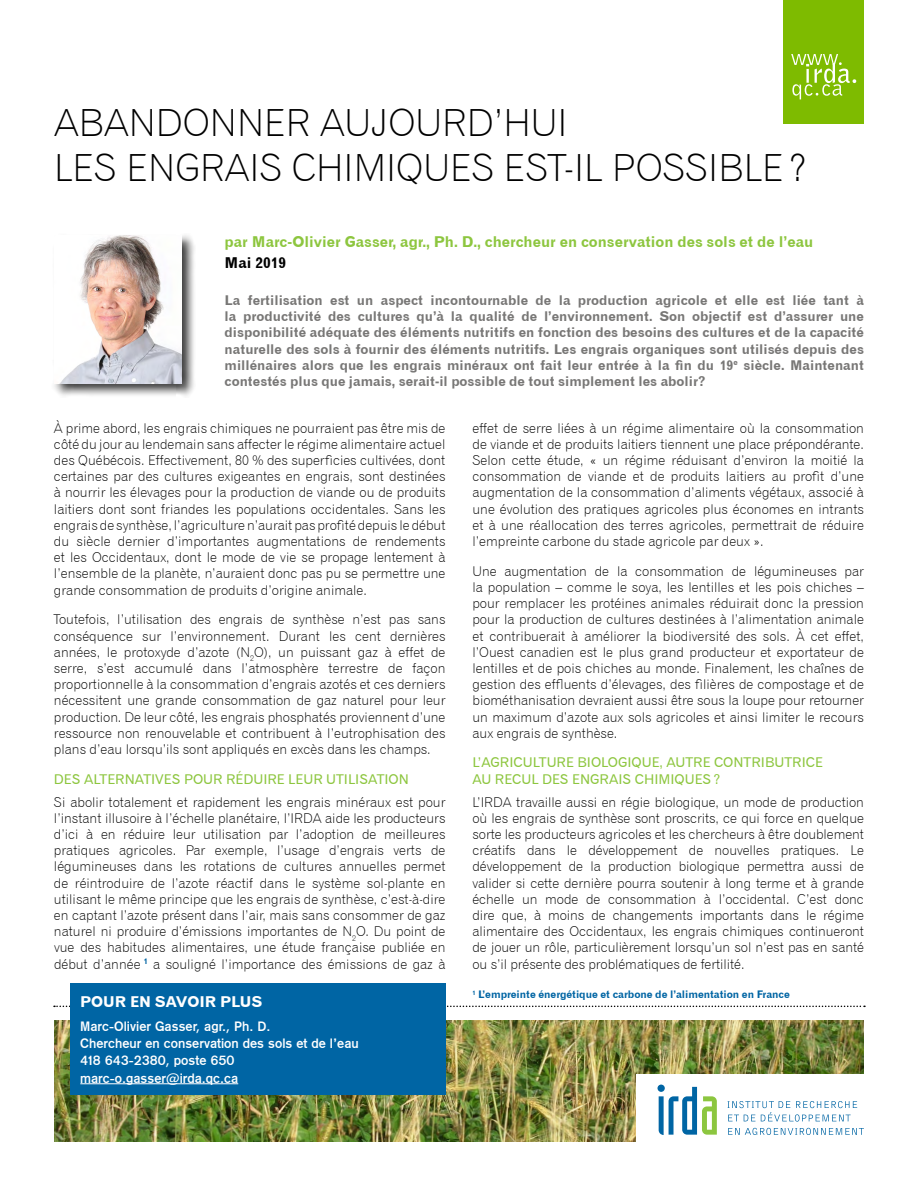
<style>
.page{position:relative;width:918px;height:1188px;background:#fff}
.page>*{position:absolute;margin:0;border:0;box-sizing:border-box;transform-origin:0 0}
.t1{font:37.5px/45px "Gothic 720 BT Light B";color:#000}
.t2{font:15px "Gothic 720 BT Bold B";color:#8dc63f}
.t3{font:15px "Gothic 720 BT Bold B";color:#fff}
.t4{font:15px "Gothic 720 BT Bold B";color:#000}
.t5{font:13.5px/16.2px "Gothic 720 BT Light B";color:#000;text-align:justify}
.t6{font:13.5px/16.2px "Gothic 720 BT Bold B";color:#787776;text-align:justify}
.t7{font:13.5px/17.2px "Gothic 725 BT Bold A";color:#fff}
.t8{font:13.5px/16.2px "Gothic 720 BT Roman B";color:#8dc63f}
.t9{font:10.5px "Gothic 720 BT Bold B";letter-spacing:-.005em;color:#0065a4}
</style>
<div class="page">
<div style="left:52px;top:234px;width:144px;height:164px;background:#000;opacity:.75"></div>
<img style="left:54px;top:235px;width:127px;height:148px">
<img style="left:54px;top:1021px;width:810px;height:121px">
<svg style="left:54px;top:1006px;width:811px;height:1px"></svg>
<div style="left:636px;top:1074px;width:228px;height:72px;background:#fff"></div>
<svg style="left:659px;top:1087px;width:58px;height:48px"></svg>
<div style="left:658px;top:1085px;width:7px;height:7px;background:#0065a4;border-radius:50%"></div>
<svg style="left:728px;top:1101px;width:129px;height:21px"></svg>
<svg style="left:728px;top:1128px;width:136px;height:7px"></svg>
<div style="left:70px;top:983px;width:376px;height:112px;background:#0065a4"></div>
<hr style="left:80px;top:1083px;width:158px;height:1px;background:#fff">
<div style="left:783px;top:0;width:81px;height:124px;background:#7ebb00"></div>
<svg style="left:791px;top:54px;width:65px;height:45px"></svg>
<h1 class="t1" style="left:54px;top:100px;width:753px">ABANDONNER AUJOURD’HUI<br>LES ENGRAIS CHIMIQUES EST-IL POSSIBLE ?</h1>
<p class="t2" style="left:225px;top:232px;width:590px">par Marc-Olivier Gasser, agr., Ph. D., chercheur en conservation des sols et de l’eau</p>
<p class="t4" style="left:225px;top:254px;width:63px">Mai 2019</p>
<p class="t6" style="left:225px;top:292px;width:641px">La fertilisation est un aspect incontournable de la production agricole et elle est liée tant à la productivité des cultures qu’à la qualité de l’environnement. Son objectif est d’assurer une disponibilité adéquate des éléments nutritifs en fonction des besoins des cultures et de la capacité naturelle des sols à fournir des éléments nutritifs. Les engrais organiques sont utilisés depuis des millénaires alors que les engrais minéraux ont fait leur entrée à la fin du 19<sup>e</sup> siècle. Maintenant contestés plus que jamais, serait-il possible de tout simplement les abolir?</p>
<p class="t5" style="left:54px;top:420px;width:393px">À prime abord, les engrais chimiques ne pourraient pas être mis de côté du jour au lendemain sans affecter le régime alimentaire actuel des Québécois. Effectivement, 80 % des superficies cultivées, dont certaines par des cultures exigeantes en engrais, sont destinées à nourrir les élevages pour la production de viande ou de produits laitiers dont sont friandes les populations occidentales. Sans les engrais de synthèse, l’agriculture n’aurait pas profité depuis le début du siècle dernier d’importantes augmentations de rendements et les Occidentaux, dont le mode de vie se propage lentement à l’ensemble de la planète, n’auraient donc pas pu se permettre une grande consommation de produits d’origine animale.</p>
<p class="t5" style="left:54px;top:611px;width:393px">Toutefois, l’utilisation des engrais de synthèse n’est pas sans conséquence sur l’environnement. Durant les cent dernières années, le protoxyde d’azote (N<sub>2</sub>O), un puissant gaz à effet de serre, s’est accumulé dans l’atmosphère terrestre de façon proportionnelle à la consommation d’engrais azotés et ces derniers nécessitent une grande consommation de gaz naturel pour leur production. De leur côté, les engrais phosphatés proviennent d’une ressource non renouvelable et contribuent à l’eutrophisation des plans d’eau lorsqu’ils sont appliqués en excès dans les champs.</p>
<p class="t8" style="left:54px;top:771px;width:356px">DES ALTERNATIVES POUR RÉDUIRE LEUR UTILISATION</p>
<p class="t5" style="left:54px;top:794px;width:393px">Si abolir totalement et rapidement les engrais minéraux est pour l’instant illusoire à l’échelle planétaire, l’IRDA aide les producteurs d’ici à en réduire leur utilisation par l’adoption de meilleures pratiques agricoles. Par exemple, l’usage d’engrais verts de légumineuses dans les rotations de cultures annuelles permet de réintroduire de l’azote réactif dans le système sol-plante en utilisant le même principe que les engrais de synthèse, c’est-à-dire en captant l’azote présent dans l’air, mais sans consommer de gaz naturel ni produire d’émissions importantes de N<sub>2</sub>O. Du point de vue des habitudes alimentaires, une étude française publiée en début d’année <sup>1</sup> a souligné l’importance des émissions de gaz à</p>
<p class="t5" style="left:473px;top:420px;width:393px">effet de serre liées à un régime alimentaire où la consommation de viande et de produits laitiers tiennent une place prépondérante.<br>Selon cette étude, « un régime réduisant d’environ la moitié la consommation de viande et de produits laitiers au profit d’une augmentation de la consommation d’aliments végétaux, associé à une évolution des pratiques agricoles plus économes en intrants et à une réallocation des terres agricoles, permettrait de réduire l’empreinte carbone du stade agricole par deux ».</p>
<p class="t5" style="left:473px;top:563px;width:393px">Une augmentation de la consommation de légumineuses par la population – comme le soya, les lentilles et les pois chiches – pour remplacer les protéines animales réduirait donc la pression pour la production de cultures destinées à l’alimentation animale et contribuerait à améliorer la biodiversité des sols. À cet effet, l’Ouest canadien est le plus grand producteur et exportateur de lentilles et de pois chiches au monde. Finalement, les chaînes de gestion des effluents d’élevages, des filières de compostage et de biométhanisation devraient aussi être sous la loupe pour retourner un maximum d’azote aux sols agricoles et ainsi limiter le recours aux engrais de synthèse.</p>
<p class="t8" style="left:473px;top:754px;width:352px">L’AGRICULTURE BIOLOGIQUE, AUTRE CONTRIBUTRICE<br>AU RECUL DES ENGRAIS CHIMIQUES ?</p>
<p class="t5" style="left:473px;top:794px;width:393px">L’IRDA travaille aussi en régie biologique, un mode de production où les engrais de synthèse sont proscrits, ce qui force en quelque sorte les producteurs agricoles et les chercheurs à être doublement créatifs dans le développement de nouvelles pratiques. Le développement de la production biologique permettra aussi de valider si cette dernière pourra soutenir à long terme et à grande échelle un mode de consommation à l’occidental. C’est donc dire que, à moins de changements importants dans le régime alimentaire des Occidentaux, les engrais chimiques continueront de jouer un rôle, particulièrement lorsqu’un sol n’est pas en santé ou s’il présente des problématiques de fertilité.</p>
<p class="t9" style="left:472px;top:988px;width:319px"><sup>1</sup> L’empreinte énergétique et carbone de l’alimentation en France</p>
<p class="t3" style="left:80px;top:992px;width:183px">POUR EN SAVOIR PLUS</p>
<p class="t7" style="left:80px;top:1018px;width:280px">Marc-Olivier Gasser, agr., Ph. D.<br>Chercheur en conservation des sols et de l’eau 418 643-2380, poste 650 marc-o.gasser@irda.qc.ca</p>
</div>
